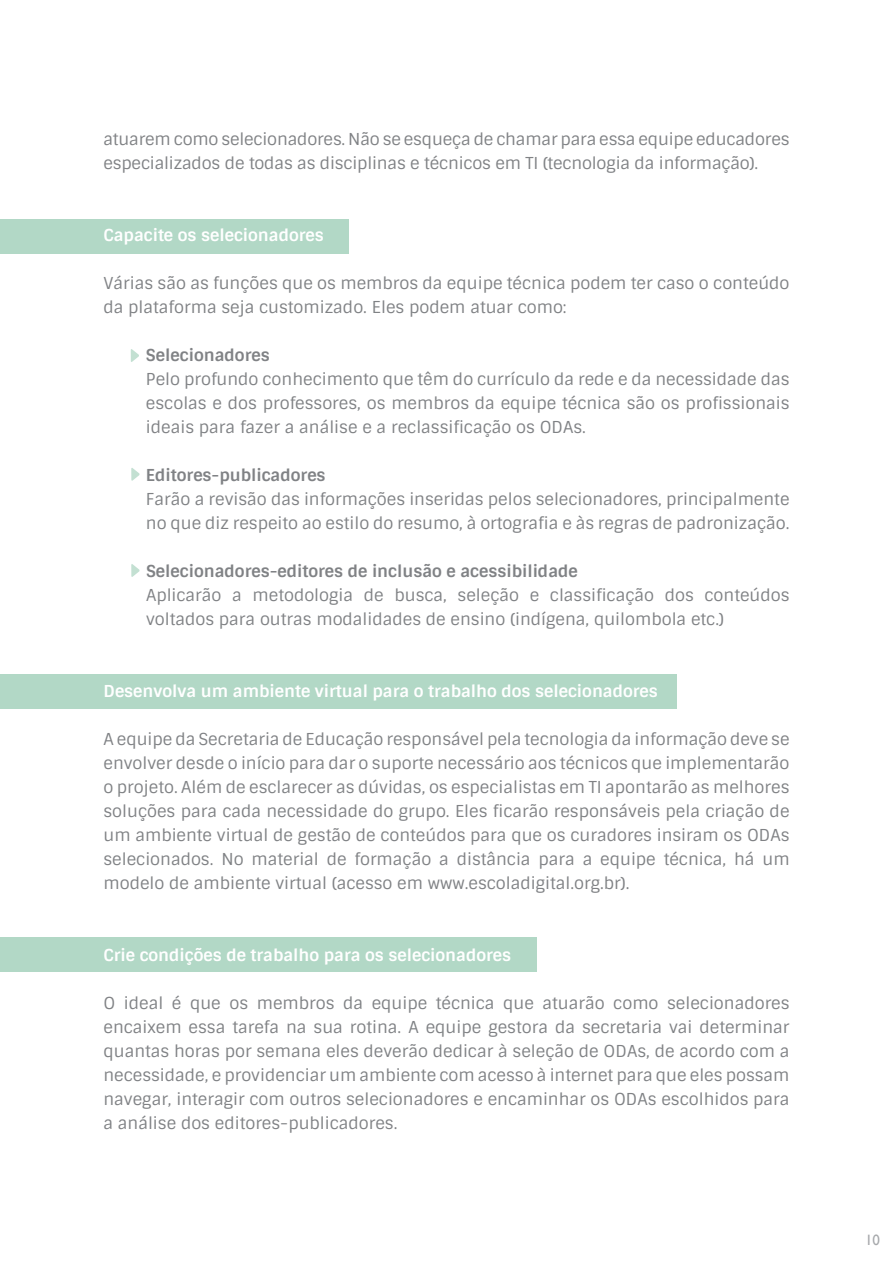
<style>
.page{position:relative;width:893px;height:1263px;background:#fff}
.page>*{position:absolute;margin:0;border:0;box-sizing:border-box;transform-origin:0 0}
.t1{font:16.5px/24px "Sintony";color:#808285}
.t2{font:700 16.5px "Sintony";color:#fff}
.t3{font:700 16.5px "Sintony";color:#808285}
.t4{font:15px "Gill Sans";color:#a7a9ac}
</style>
<div class="page">
<div style="left:0;top:937px;width:537px;height:34px;background:#b2d8c6"></div>
<div style="left:0;top:674px;width:676px;height:34px;background:#b2d8c6"></div>
<div style="left:0;top:219px;width:349px;height:34px;background:#b2d8c6"></div>
<svg style="left:131px;top:349px;width:8px;height:13px"></svg>
<svg style="left:131px;top:468px;width:9px;height:13px"></svg>
<svg style="left:131px;top:564px;width:9px;height:13px"></svg>
<p class="t1" style="left:103px;top:127px;width:687px">atuarem como selecionadores. Não se esqueça de chamar para essa equipe educadores especializados de todas as disciplinas e técnicos em TI (tecnologia da informação).</p>
<p class="t2" style="left:103px;top:225px;width:222px">Capacite os selecionadores</p>
<p class="t1" style="left:103px;top:271px;width:688px">Várias são as funções que os membros da equipe técnica podem ter caso o conteúdo da plataforma seja customizado. Eles podem atuar como:</p>
<p class="t3" style="left:146px;top:345px;width:125px">Selecionadores</p>
<p class="t1" style="left:146px;top:367px;width:645px;text-align:justify">Pelo profundo conhecimento que têm do currículo da rede e da necessidade das escolas e dos professores, os membros da equipe técnica são os profissionais ideais para fazer a análise e a reclassificação os ODAs.</p>
<p class="t3" style="left:146px;top:465px;width:181px">Editores-publicadores</p>
<p class="t1" style="left:146px;top:487px;width:645px">Farão a revisão das informações inseridas pelos selecionadores, principalmente no que diz respeito ao estilo do resumo, à ortografia e às regras de padronização.</p>
<p class="t3" style="left:146px;top:561px;width:433px">Selecionadores-editores de inclusão e acessibilidade</p>
<p class="t1" style="left:146px;top:583px;width:645px">Aplicarão a metodologia de busca, seleção e classificação dos conteúdos voltados para outras modalidades de ensino (indígena, quilombola etc.)</p>
<p class="t2" style="left:103px;top:681px;width:556px">Desenvolva um ambiente virtual para o trabalho dos selecionadores</p>
<p class="t1" style="left:103px;top:727px;width:688px;text-align:justify">A equipe da Secretaria de Educação responsável pela tecnologia da informação deve se envolver desde o início para dar o suporte necessário aos técnicos que implementarão o projeto. Além de esclarecer as dúvidas, os especialistas em TI apontarão as melhores soluções para cada necessidade do grupo. Eles ficarão responsáveis pela criação de um ambiente virtual de gestão de conteúdos para que os curadores insiram os ODAs selecionados. No material de formação a distância para a equipe técnica, há um modelo de ambiente virtual (acesso em www.escoladigital.org.br).</p>
<p class="t2" style="left:103px;top:945px;width:409px">Crie condições de trabalho para os selecionadores</p>
<p class="t1" style="left:103px;top:991px;width:688px;text-align:justify">O ideal é que os membros da equipe técnica que atuarão como selecionadores encaixem essa tarefa na sua rotina. A equipe gestora da secretaria vai determinar quantas horas por semana eles deverão dedicar à seleção de ODAs, de acordo com a necessidade, e providenciar um ambiente com acesso à internet para que eles possam navegar, interagir com outros selecionadores e encaminhar os ODAs escolhidos para a análise dos editores-publicadores.</p>
<p class="t4" style="left:865px;top:1231px;width:16px">10</p>
</div>
